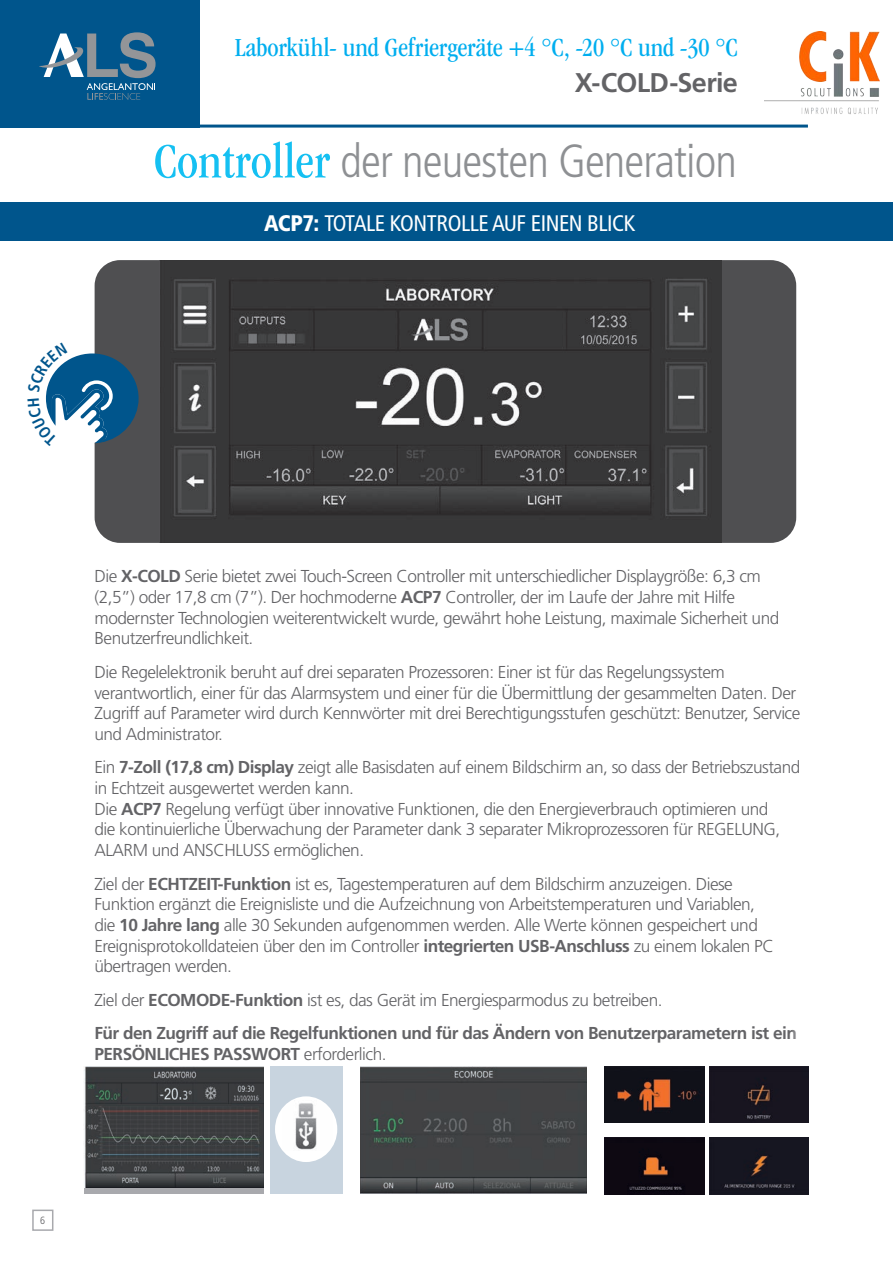
<style>
.page{position:relative;width:893px;height:1263px;background:#fff}
.page>*{position:absolute;margin:0;border:0;box-sizing:border-box;transform-origin:0 0}
.t1{font:300 condensed 46.5px "Frutiger LT Std";letter-spacing:-.02em;color:#8e9093}
.t2{font:condensed 27px "ITC Garamond Std";letter-spacing:-.005em;color:#00aeef}
.t3{font:700 27px "Frutiger LT Std";letter-spacing:-.025em;color:#636366}
.t4{font:condensed 22.5px "Frutiger LT Std";letter-spacing:-.02em;color:#fff}
.t5{font:300 17.25px/20.7px "Frutiger LT Std";letter-spacing:-.03em;color:#636366}
.t6{font:700 17.25px/33.5px "Frutiger LT Std";letter-spacing:-.03em;color:#636366}
.t7{font:300 condensed 10.5px "Frutiger LT Std";color:#636366}
.s1{font-family:"ITC Garamond Std";font-weight:400;font-size:51px;color:#15c0f2}
.s2{font-weight:900}
.s3{font-weight:700}
.s4{font-weight:300}
</style>
<div class="page">
<div style="left:32px;top:1209px;width:21px;height:22px;border:2px solid #a8a9ad"></div>
<div style="left:0;top:203px;width:893px;height:38px;background:#00558c"></div>
<hr style="left:192px;top:125px;width:616px;height:3px;background:#00558c">
<div style="left:0;top:0;width:200px;height:128px;background:#00558c"></div>
<svg style="left:39px;top:32px;width:117px;height:68px"></svg>
<img style="left:361px;top:1067px;width:226px;height:126px">
<div style="left:709px;top:1067px;width:99px;height:56px;background:#181520"></div>
<img style="left:605px;top:1067px;width:99px;height:56px">
<img style="left:604px;top:1137px;width:100px;height:57px">
<img style="left:709px;top:1137px;width:99px;height:57px">
<div style="left:84px;top:1067px;width:179px;height:127px;background:#a8a9ad"></div>
<img style="left:84px;top:1067px;width:179px;height:121px">
<div style="left:270px;top:1067px;width:73px;height:127px;background:#c8d4df"></div>
<div style="left:275px;top:1096px;width:62px;height:66px;background:#fff;border-radius:50%"></div>
<img style="left:283px;top:1101px;width:50px;height:50px">
<div style="left:95px;top:260px;width:701px;height:283px;background:#4f4f51;border-radius:26px"></div>
<img style="left:160px;top:260px;width:562px;height:283px">
<img style="left:765px;top:31px;width:115px;height:84px">
<svg style="left:45px;top:343px;width:94px;height:103px"></svg>
<h2 class="t2" style="left:235px;top:33px;width:505px">Laborkühl- und Gefriergeräte +4 °C, -20 °C und -30 °C</h2>
<h2 class="t3" style="left:575px;top:67px;width:165px">X-COLD-Serie</h2>
<h1 class="t1" style="left:154px;top:135px;width:585px"><span class="s1">Controller</span> der neuesten Generation</h1>
<h3 class="t4" style="left:264px;top:210px;width:373px"><span class="s2">ACP7:</span> TOTALE KONTROLLE AUF EINEN BLICK</h3>
<p class="t5" style="left:94px;top:566px;width:686px">Die <span class="s3">X-COLD</span> Serie bietet zwei Touch-Screen Controller mit unterschiedlicher Displaygröße: 6,3 cm (2,5”) oder 17,8 cm (7”). Der hochmoderne <span class="s3">ACP7</span> Controller, der im Laufe der Jahre mit Hilfe modernster Technologien weiterentwickelt wurde, gewährt hohe Leistung, maximale Sicherheit und Benutzerfreundlichkeit.</p>
<p class="t5" style="left:94px;top:662px;width:707px">Die Regelelektronik beruht auf drei separaten Prozessoren: Einer ist für das Regelungssystem verantwortlich, einer für das Alarmsystem und einer für die Übermittlung der gesammelten Daten. Der Zugriff auf Parameter wird durch Kennwörter mit drei Berechtigungsstufen geschützt: Benutzer, Service und Administrator.</p>
<p class="t5" style="left:94px;top:757px;width:707px">Ein <span class="s3">7-Zoll (17,8 cm) Display</span> zeigt alle Basisdaten auf einem Bildschirm an, so dass der Betriebszustand in Echtzeit ausgewertet werden kann.<br>Die <span class="s3">ACP7</span> Regelung verfügt über innovative Funktionen, die den Energieverbrauch optimieren und<br>die kontinuierliche Überwachung der Parameter dank 3 separater Mikroprozessoren für REGELUNG, ALARM und ANSCHLUSS ermöglichen.</p>
<p class="t5" style="left:94px;top:873px;width:681px">Ziel der <span class="s3">ECHTZEIT-Funktion</span> ist es, Tagestemperaturen auf dem Bildschirm anzuzeigen. Diese Funktion ergänzt die Ereignisliste und die Aufzeichnung von Arbeitstemperaturen und Variablen, die <span class="s3">10 Jahre lang</span> alle 30 Sekunden aufgenommen werden. Alle Werte können gespeichert und Ereignisprotokolldateien über den im Controller <span class="s3">integrierten USB-Anschluss</span> zu einem lokalen PC übertragen werden.</p>
<p class="t6" style="left:94px;top:983px;width:704px"><span class="s4">Ziel der</span> ECOMODE-Funktion <span class="s4">ist es, das Gerät im Energiesparmodus zu betreiben.<br></span>Für den Zugriff auf die Regelfunktionen und für das Ändern von Benutzerparametern ist ein</p>
<p class="t6" style="left:94px;top:1037px;width:294px">PERSÖNLICHES PASSWORT <span class="s4">erforderlich.</span></p>
<p class="t7" style="left:40px;top:1214px;width:7px">6</p>
</div>
